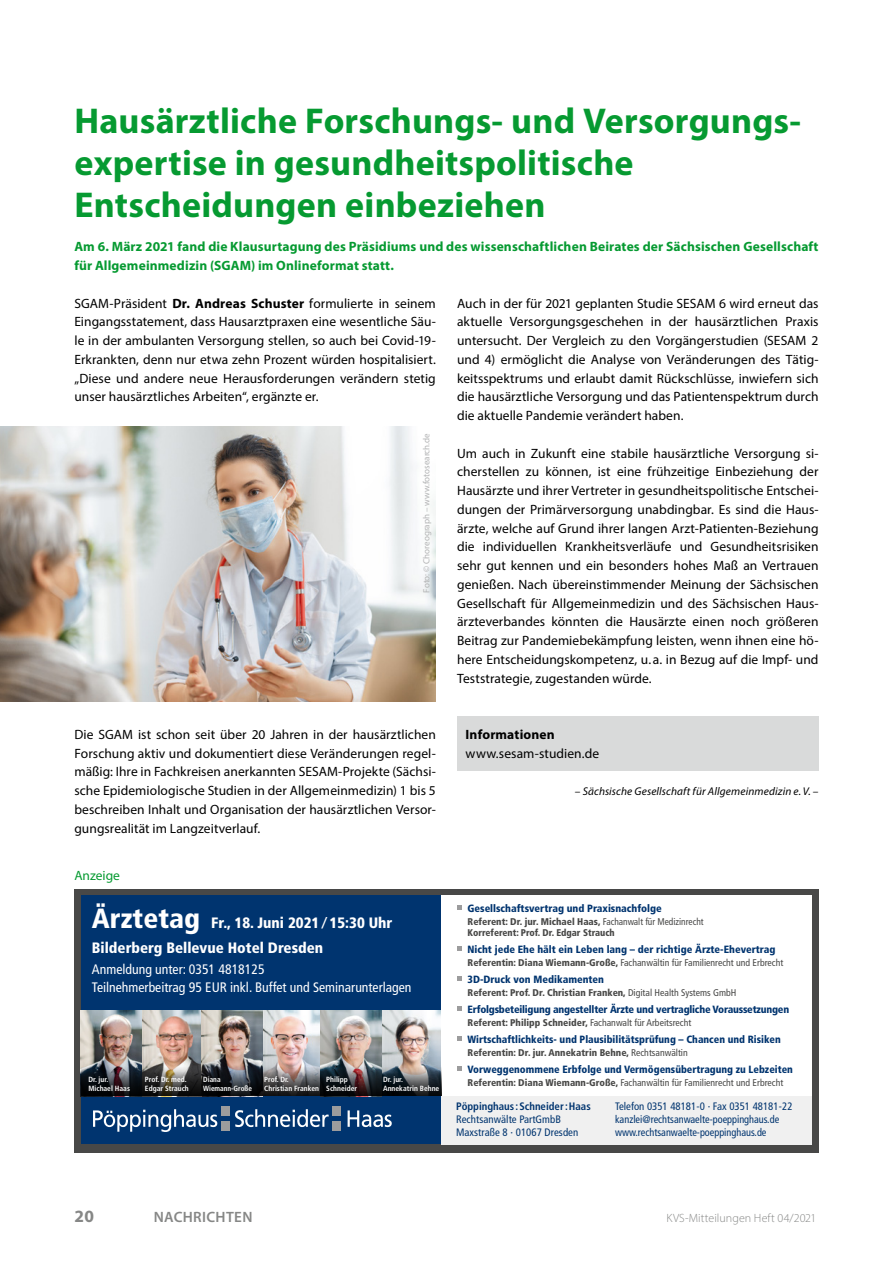
<style>
.page{position:relative;width:893px;height:1263px;background:#fff}
.page>*{position:absolute;margin:0;border:0;box-sizing:border-box;transform-origin:0 0}
.t1{font:700 36px/42px "Myriad Pro";letter-spacing:.005em;color:#069a31}
.t2{font:700 17.25px "Myriad Pro";color:#868786}
.t3{font:900 condensed 15px/25px "Frutiger";color:#fff}
.t4{font:600 15px "Myriad Pro";letter-spacing:.015em;color:#868786}
.t5{font:condensed 13.8px/18px "Frutiger";color:#fff}
.t6{font:13.5px/18.8px "Myriad Pro";letter-spacing:.005em;color:#000;text-align:justify}
.t7{font:700 13.5px/18.8px "Myriad Pro";letter-spacing:.01em;color:#069a31}
.t8{font:700 13.5px "Myriad Pro";letter-spacing:.01em;color:#000}
.t9{font:13.5px "Myriad Pro";color:#069a31}
.t10{font:300 12px "Myriad Pro";letter-spacing:.005em;color:#868786}
.t11{font:italic 11.25px "Myriad Pro";letter-spacing:.015em;color:#000}
.t12{font:condensed 10.8px/12.9px "Frutiger";color:#00346f}
.t13{font:700 condensed 10.8px "Frutiger";color:#00346f}
.t14{font:900 condensed 10.5px "Frutiger";color:#00346f}
.t15{font:900 condensed 10.5px "Frutiger";letter-spacing:-.02em;color:#00346f}
.t16{font:900 condensed 9.75px/11.7px "Frutiger";color:#484847}
.t17{font:condensed 9.75px "Frutiger";color:#484847}
.t18{font:9px "Myriad Pro";color:#b1b2b3}
.t19{font:700 condensed 7.5px/9.6px "Frutiger";color:#fff}
.t20{font:700 condensed 7.5px/9.6px "Frutiger";color:#fff;scale:.96 1}
.s1{font-weight:700}
.s2{font-size:27.75px}
.s3{font-weight:400}
.s4{font-weight:900}
</style>
<div class="page">
<div style="left:74px;top:889px;width:745px;height:264px;background:#484847"></div>
<div style="left:81px;top:895px;width:360px;height:249px;background:#00346f"></div>
<img style="left:81px;top:1010px;width:360px;height:56px">
<div style="left:441px;top:895px;width:371px;height:249px;background:#fff"></div>
<div style="left:441px;top:1096px;width:371px;height:48px;background:#f0f0f0"></div>
<svg style="left:93px;top:1109px;width:124px;height:23px"></svg>
<svg style="left:235px;top:1109px;width:94px;height:18px"></svg>
<svg style="left:348px;top:1110px;width:44px;height:17px"></svg>
<div style="left:221px;top:1106px;width:9px;height:10px;background:#9c9c9d"></div>
<div style="left:221px;top:1121px;width:9px;height:10px;background:#9c9c9d"></div>
<div style="left:332px;top:1106px;width:9px;height:10px;background:#9c9c9d"></div>
<div style="left:332px;top:1121px;width:9px;height:10px;background:#9c9c9d"></div>
<img style="left:81px;top:1066px;width:360px;height:30px">
<svg style="left:457px;top:905px;width:4px;height:4px"></svg>
<svg style="left:457px;top:946px;width:4px;height:5px"></svg>
<svg style="left:457px;top:976px;width:4px;height:5px"></svg>
<svg style="left:457px;top:1006px;width:4px;height:5px"></svg>
<svg style="left:457px;top:1036px;width:4px;height:5px"></svg>
<svg style="left:457px;top:1066px;width:4px;height:5px"></svg>
<div style="left:457px;top:716px;width:362px;height:54px;background:#d9dada"></div>
<img style="left:0;top:427px;width:436px;height:274px">
<h1 class="t1" style="left:74px;top:99px;width:726px">Hausärztliche Forschungs- und Versorgungs&shy;expertise in gesundheitspolitische<br>Entscheidungen einbeziehen</h1>
<p class="t7" style="left:74px;top:237px;width:746px">Am 6. März 2021 fand die Klausurtagung des Präsidiums und des wissenschaftlichen Beirates der Sächsischen Gesellschaft für Allgemeinmedizin (SGAM) im Onlineformat statt.</p>
<p class="t6" style="left:74px;top:293px;width:363px">SGAM-Präsident <span class="s1">Dr. Andreas Schuster</span> formulierte in seinem Eingangsstatement, dass Hausarztpraxen eine wesentliche Säu&shy;le in der ambulanten Versorgung stellen, so auch bei Covid-19- Erkrankten, denn nur etwa zehn Prozent würden hospitalisiert. „Diese und andere neue Herausforderungen verändern stetig unser hausärztliches Arbeiten“, ergänzte er.</p>
<p class="t6" style="left:457px;top:293px;width:363px">Auch in der für 2021 geplanten Studie SESAM 6 wird erneut das aktuelle Versorgungsgeschehen in der hausärztlichen Praxis untersucht. Der Vergleich zu den Vorgängerstudien (SESAM 2 und 4) ermöglicht die Analyse von Veränderungen des Tätig&shy;keitsspektrums und erlaubt damit Rückschlüsse, inwiefern sich die hausärztliche Versorgung und das Patientenspektrum durch die aktuelle Pandemie verändert haben.</p>
<p class="t6" style="left:457px;top:443px;width:363px">Um auch in Zukunft eine stabile hausärztliche Versorgung si&shy;cherstellen zu können, ist eine frühzeitige Einbeziehung der Hausärzte und ihrer Vertreter in gesundheitspolitische Entschei&shy;dungen der Primärversorgung unabdingbar. Es sind die Haus&shy;ärzte, welche auf Grund ihrer langen Arzt-Patienten-Beziehung die individuellen Krankheitsverläufe und Gesundheitsrisiken sehr gut kennen und ein besonders hohes Maß an Vertrauen genießen. Nach übereinstimmender Meinung der Sächsischen Gesellschaft für Allgemeinmedizin und des Sächsischen Haus&shy;ärzteverbandes könnten die Hausärzte einen noch größeren Beitrag zur Pandemiebekämpfung leisten, wenn ihnen eine hö&shy;here Entscheidungskompetenz, u. a. in Bezug auf die Impf- und Teststrategie, zugestanden würde.</p>
<p class="t18" style="left:421px;top:592px;width:161px;rotate:-90deg">Foto: © Choreograph – www.fotosearch.de</p>
<p class="t6" style="left:74px;top:725px;width:363px">Die SGAM ist schon seit über 20 Jahren in der hausärztlichen Forschung aktiv und dokumentiert diese Veränderungen regel&shy;mäßig: Ihre in Fachkreisen anerkannten SESAM-Projekte (Sächsi&shy;sche Epidemiologische Studien in der Allgemeinmedizin) 1 bis 5 beschreiben Inhalt und Organisation der hausärztlichen Versor&shy;gungsrealität im Langzeitverlauf.</p>
<p class="t9" style="left:74px;top:867px;width:47px">Anzeige</p>
<p class="t3" style="left:92px;top:910px;width:302px"><span class="s2">Ärztetag</span> Fr., 18. Juni 2021 ⁄ 15:30 Uhr<br>Bilderberg Bellevue Hotel Dresden</p>
<p class="t5" style="left:92px;top:960px;width:321px">Anmeldung unter: 0351 4818125<br>Teilnehmerbeitrag 95 EUR inkl. Buffet und Seminarunterlagen</p>
<p class="t19" style="left:88px;top:1074px;width:43px">Dr. jur.<br>Michael Haas</p>
<p class="t19" style="left:145px;top:1075px;width:45px;line-height:9px">Prof. Dr. med.<br>Edgar Strauch</p>
<p class="t20" style="left:203px;top:1074px;width:52px">Diana<br>Wiemann-Große</p>
<p class="t19" style="left:326px;top:1075px;width:32px;line-height:9px">Philipp<br>Schneider</p>
<p class="t19" style="left:383px;top:1074px;width:58px">Dr. jur.<br>Annekatrin Behne</p>
<p class="t19" style="left:264px;top:1074px;width:56px">Prof. Dr.<br>Christian Franken</p>
<p class="t8" style="left:466px;top:725px;width:91px">Informationen</p>
<p class="t6" style="left:466px;top:743px;width:135px">www.sesam-studien.de</p>
<p class="t11" style="left:575px;top:784px;width:245px">– Sächsische Gesellschaft für Allgemeinmedizin e.V. –</p>
<p class="t14" style="left:468px;top:901px;width:196px">Gesellschaftsvertrag und Praxisnachfolge</p>
<p class="t16" style="left:468px;top:915px;width:238px">Referent: Dr. jur. Michael Haas, <span class="s3">Fachanwalt für Medizinrecht<br></span>Korreferent: Prof. Dr. Edgar Strauch</p>
<p class="t14" style="left:468px;top:943px;width:309px">Nicht jede Ehe hält ein Leben lang – der richtige Ärzte-Ehevertrag</p>
<p class="t17" style="left:468px;top:957px;width:317px"><span class="s4">Referentin: Diana Wiemann-Große,</span> Fachanwältin für Familienrecht und Erbrecht</p>
<p class="t14" style="left:468px;top:973px;width:138px">3D-Druck von Medikamenten</p>
<p class="t16" style="left:468px;top:987px;width:270px">Referent: Prof. Dr. Christian Franken, <span class="s3">Digital Health Systems GmbH</span></p>
<p class="t15" style="left:468px;top:1003px;width:323px">Erfolgsbeteiligung angestellter Ärzte und vertragliche Voraussetzungen</p>
<p class="t16" style="left:468px;top:1017px;width:225px">Referent: Philipp Schneider, <span class="s3">Fachanwalt für Arbeitsrecht</span></p>
<p class="t14" style="left:468px;top:1033px;width:315px">Wirtschaftlichkeits- und Plausibilitätsprüfung – Chancen und Risiken</p>
<p class="t16" style="left:468px;top:1047px;width:222px">Referentin: Dr. jur. Annekatrin Behne, <span class="s3">Rechtsanwältin</span></p>
<p class="t14" style="left:468px;top:1063px;width:327px">Vorweggenommene Erbfolge und Vermögensübertragung zu Lebzeiten</p>
<p class="t17" style="left:468px;top:1077px;width:317px"><span class="s4">Referentin: Diana Wiemann-Große,</span> Fachanwältin für Familienrecht und Erbrecht</p>
<p class="t13" style="left:456px;top:1100px;width:136px">Pöppinghaus :Schneider:Haas</p>
<p class="t12" style="left:456px;top:1113px;width:124px">Rechtsanwälte PartGmbB<br>Maxstraße 8 · 01067 Dresden</p>
<p class="t12" style="left:615px;top:1100px;width:179px">Telefon 0351 48181-0 · Fax 0351 48181-22 kanzlei@rechtsanwaelte-poeppinghaus.de www.rechtsanwaelte-poeppinghaus.de</p>
<p class="t2" style="left:74px;top:1205px;width:21px">20</p>
<p class="t4" style="left:154px;top:1208px;width:72px">NACHRICHTEN</p>
<p class="t10" style="left:666px;top:1211px;width:151px">KVS-Mitteilungen Heft 04/2021</p>
</div>
